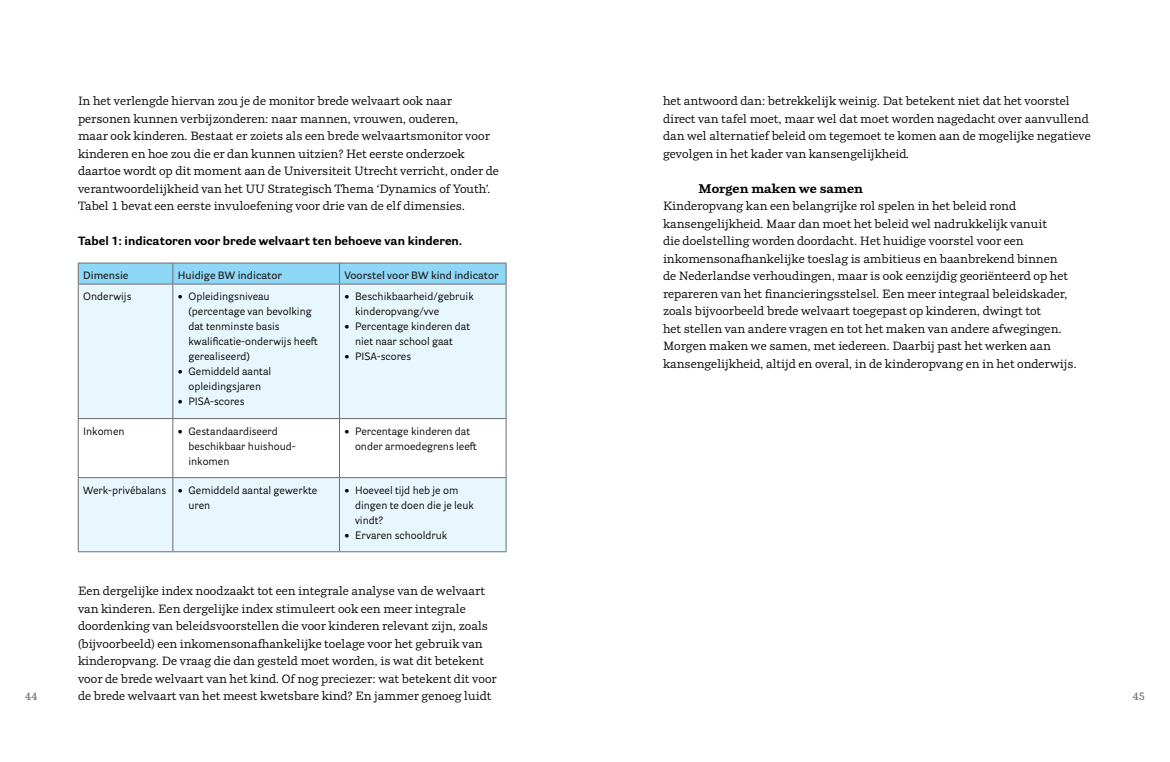
<style>
.page{position:relative;width:1170px;height:762px;background:#fff}
.page>*{position:absolute;margin:0;border:0;box-sizing:border-box;transform-origin:0 0}
.t1{font:700 12.5px "Parry";color:#000001}
.t2{font:11.88px/17.5px "Parry";color:#000001}
.t3{font:11.88px/17.5px "Parry";color:#000005}
.t4{font:700 11.88px "Parry Grotesque";color:#000005}
.t5{font:10.62px/15px "Parry Grotesque";color:#000001}
.t6{font:600 10.62px "Parry Grotesque";color:#231f20}
.t7{font:600 10.62px "Parry";color:#6c6d70}
.s1{font-family:"Parry"}
</style>
<div class="page">
<div style="left:79px;top:285px;width:427px;height:266px;background:#e8f6fd"></div>
<svg style="left:79px;top:419px;width:427px;height:58px"></svg>
<hr style="left:78px;top:284px;width:95px;height:1px;background:#6c6d70">
<hr style="left:173px;top:284px;width:166px;height:1px;background:#6c6d70">
<hr style="left:172px;top:284px;width:1px;height:134px;background:#6c6d70">
<hr style="left:339px;top:284px;width:167px;height:1px;background:#6c6d70">
<hr style="left:339px;top:284px;width:1px;height:134px;background:#6c6d70">
<hr style="left:78px;top:418px;width:95px;height:1px;background:#6c6d70">
<hr style="left:173px;top:418px;width:166px;height:1px;background:#6c6d70">
<hr style="left:172px;top:419px;width:1px;height:58px;background:#6c6d70">
<hr style="left:339px;top:418px;width:167px;height:1px;background:#6c6d70">
<hr style="left:339px;top:419px;width:1px;height:58px;background:#6c6d70">
<hr style="left:78px;top:477px;width:95px;height:1px;background:#6c6d70">
<hr style="left:173px;top:477px;width:166px;height:1px;background:#6c6d70">
<hr style="left:172px;top:478px;width:1px;height:73px;background:#6c6d70">
<hr style="left:339px;top:477px;width:167px;height:1px;background:#6c6d70">
<hr style="left:339px;top:478px;width:1px;height:73px;background:#6c6d70">
<hr style="left:78px;top:551px;width:95px;height:1px;background:#6c6d70">
<hr style="left:173px;top:551px;width:166px;height:1px;background:#6c6d70">
<hr style="left:339px;top:551px;width:167px;height:1px;background:#6c6d70">
<hr style="left:78px;top:284px;width:1px;height:134px;background:#6c6d70">
<hr style="left:78px;top:419px;width:1px;height:58px;background:#6c6d70">
<hr style="left:78px;top:478px;width:1px;height:73px;background:#6c6d70">
<svg style="left:78px;top:263px;width:429px;height:21px;background:#8bd1ef"></svg>
<hr style="left:506px;top:284px;width:1px;height:134px;background:#6c6d70">
<hr style="left:506px;top:419px;width:1px;height:58px;background:#6c6d70">
<hr style="left:506px;top:478px;width:1px;height:73px;background:#6c6d70">
<p class="t3" style="left:78px;top:92px;width:422px">In het verlengde hiervan zou je de monitor brede welvaart ook naar personen kunnen verbijzonderen: naar mannen, vrouwen, ouderen,<br>maar ook kinderen. Bestaat er zoiets als een brede welvaartsmonitor voor kinderen en hoe zou die er dan kunnen uitzien? Het eerste onderzoek daartoe wordt op dit moment aan de Universiteit Utrecht verricht, onder de verantwoordelijkheid van het UU Strategisch Thema ‘Dynamics of Youth’.<br>Tabel 1 bevat een eerste invuloefening voor drie van de elf dimensies.</p>
<p class="t4" style="left:78px;top:232px;width:386px">Tabel 1: indicatoren voor brede welvaart ten behoeve van kinderen.</p>
<p class="t6" style="left:83px;top:268px;width:47px">Dimensie</p>
<p class="t6" style="left:178px;top:268px;width:106px">Huidige BW indicator</p>
<p class="t6" style="left:344px;top:268px;width:156px">Voorstel voor BW kind indicator</p>
<p class="t5" style="left:83px;top:289px;width:50px">Onderwijs</p>
<p class="t5" style="left:188px;top:289px;width:131px;text-indent:-11px"><span class="s1">•</span> Opleidingsniveau (percentage van bevolking dat tenminste basis kwalificatie-onderwijs heeft gerealiseerd)</p>
<p class="t5" style="left:178px;top:364px;width:95px;text-align:center"><span class="s1">•</span> Gemiddeld aantal opleidingsjaren</p>
<p class="t5" style="left:178px;top:394px;width:68px"><span class="s1">•</span> PISA-scores</p>
<p class="t5" style="left:355px;top:289px;width:120px;text-indent:-11px"><span class="s1">•</span> Beschikbaarheid/gebruik kinderopvang/vve</p>
<p class="t5" style="left:355px;top:319px;width:117px;text-indent:-11px"><span class="s1">•</span> Percentage kinderen dat niet naar school gaat</p>
<p class="t5" style="left:344px;top:349px;width:68px"><span class="s1">•</span> PISA-scores</p>
<p class="t5" style="left:83px;top:423px;width:43px">Inkomen</p>
<p class="t5" style="left:188px;top:423px;width:109px;text-indent:-11px"><span class="s1">•</span> Gestandaardiseerd beschikbaar huishoud&shy;inkomen</p>
<p class="t5" style="left:355px;top:423px;width:123px;text-indent:-11px"><span class="s1">•</span> Percentage kinderen dat onder armoedegrens leeft</p>
<p class="t5" style="left:83px;top:482px;width:235px;text-align:center">Werk-privébalans <span class="s1">•</span> Gemiddeld aantal gewerkte uren</p>
<p class="t5" style="left:355px;top:482px;width:120px;text-indent:-11px"><span class="s1">•</span> Hoeveel tijd heb je om dingen te doen die je leuk vindt?</p>
<p class="t5" style="left:344px;top:527px;width:104px"><span class="s1">•</span> Ervaren schooldruk</p>
<p class="t2" style="left:78px;top:582px;width:420px">Een dergelijke index noodzaakt tot een integrale analyse van de welvaart van kinderen. Een dergelijke index stimuleert ook een meer integrale doordenking van beleidsvoorstellen die voor kinderen relevant zijn, zoals (bijvoorbeeld) een inkomensonafhankelijke toelage voor het gebruik van kinderopvang. De vraag die dan gesteld moet worden, is wat dit betekent voor de brede welvaart van het kind. Of nog preciezer: wat betekent dit voor</p>
<p class="t2" style="left:663px;top:92px;width:429px">het antwoord dan: betrekkelijk weinig. Dat betekent niet dat het voorstel direct van tafel moet, maar wel dat moet worden nagedacht over aanvullend dan wel alternatief beleid om tegemoet te komen aan de mogelijke negatieve gevolgen in het kader van kansengelijkheid.</p>
<p class="t1" style="left:698px;top:179px;width:166px">Morgen maken we samen</p>
<p class="t2" style="left:663px;top:197px;width:415px">Kinderopvang kan een belangrijke rol spelen in het beleid rond kansengelijkheid. Maar dan moet het beleid wel nadrukkelijk vanuit<br>die doelstelling worden doordacht. Het huidige voorstel voor een inkomensonafhankelijke toeslag is ambitieus en baanbrekend binnen<br>de Nederlandse verhoudingen, maar is ook eenzijdig georiënteerd op het repareren van het financieringsstelsel. Een meer integraal beleidskader, zoals bijvoorbeeld brede welvaart toegepast op kinderen, dwingt tot<br>het stellen van andere vragen en tot het maken van andere afwegingen.<br>Morgen maken we samen, met iedereen. Daarbij past het werken aan kansengelijkheid, altijd en overal, in de kinderopvang en in het onderwijs.</p>
<p class="t7" style="left:25px;top:689px;width:14px">44</p>
<p class="t2" style="left:78px;top:687px;width:415px">de brede welvaart van het meest kwetsbare kind? En jammer genoeg luidt</p>
<p class="t7" style="left:1132px;top:689px;width:14px">45</p>
</div>
